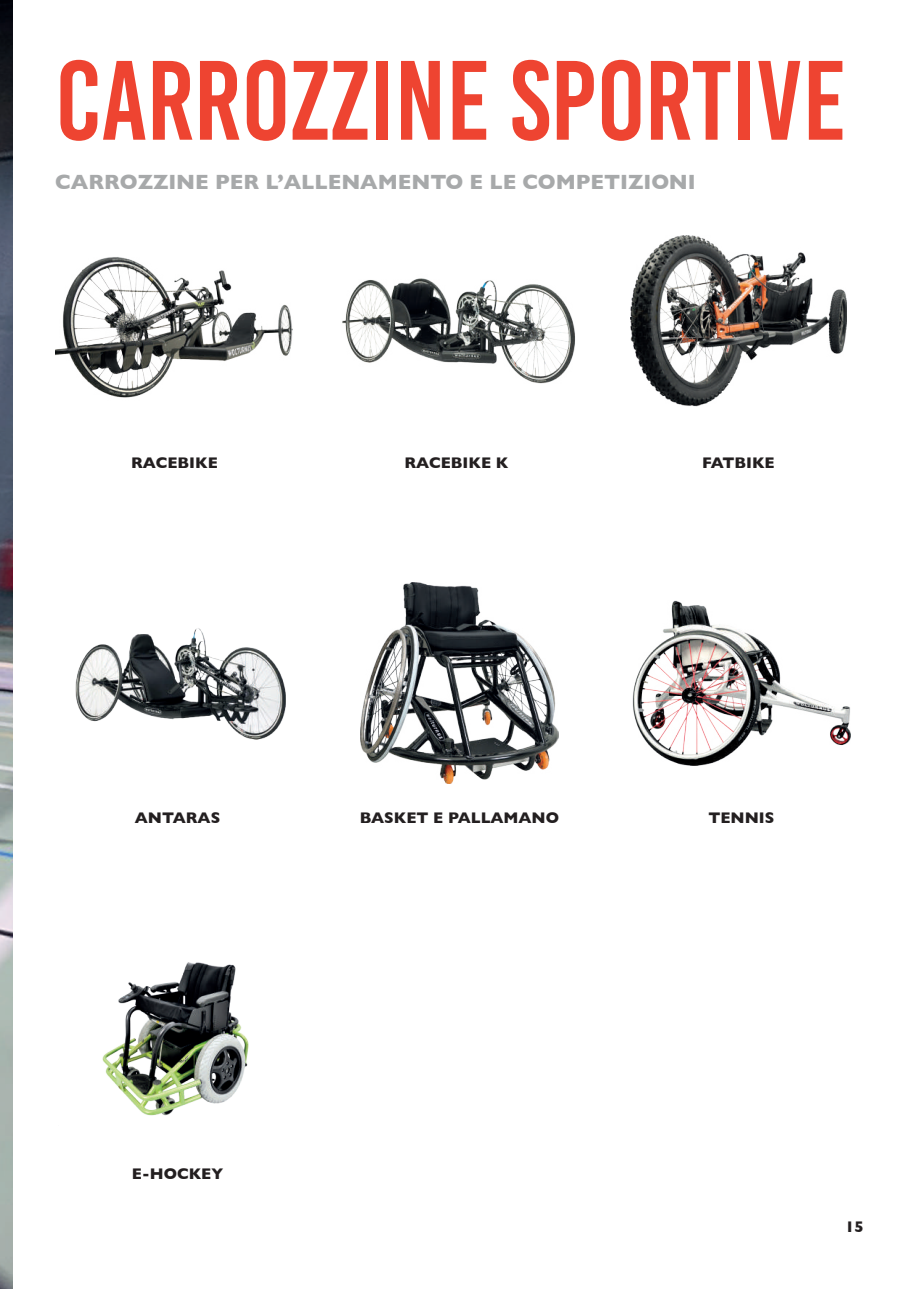
<style>
.page{position:relative;width:919px;height:1289px;background:#fff}
.page>*{position:absolute;margin:0;border:0;box-sizing:border-box;transform-origin:0 0}
.t1{font:112.5px "Bebas Kai";color:#ee4431}
.t2{font:700 21px "Gill Sans";color:#a7a9aa}
.t3{font:700 15.6px "Gill Sans";color:#231f20}
</style>
<div class="page">
<img style="left:55px;top:257px;width:238px;height:141px">
<img style="left:75px;top:628px;width:211px;height:112px">
<img style="left:102px;top:962px;width:147px;height:154px">
<img style="left:342px;top:278px;width:233px;height:106px">
<img style="left:361px;top:583px;width:197px;height:200px">
<img style="left:630px;top:236px;width:216px;height:170px">
<img style="left:632px;top:600px;width:218px;height:165px">
<img style="left:0;top:0;width:13px;height:1288px">
<h1 class="t1" style="left:55px;top:40px;width:792px">CARROZZINE SPORTIVE</h1>
<h2 class="t2" style="left:55px;top:165px;width:642px">CARROZZINE PER L’ALLENAMENTO E LE COMPETIZIONI</h2>
<p class="t3" style="left:131px;top:450px;width:88px">RACEBIKE</p>
<p class="t3" style="left:135px;top:805px;width:87px">ANTARAS</p>
<p class="t3" style="left:132px;top:1161px;width:93px">E-HOCKEY</p>
<p class="t3" style="left:404px;top:450px;width:105px">RACEBIKE K</p>
<p class="t3" style="left:360px;top:805px;width:201px">BASKET E PALLAMANO</p>
<p class="t3" style="left:702px;top:450px;width:74px">FATBIKE</p>
<p class="t3" style="left:708px;top:805px;width:68px">TENNIS</p>
<p class="t3" style="left:845px;top:1213px;width:20px">15</p>
</div>
